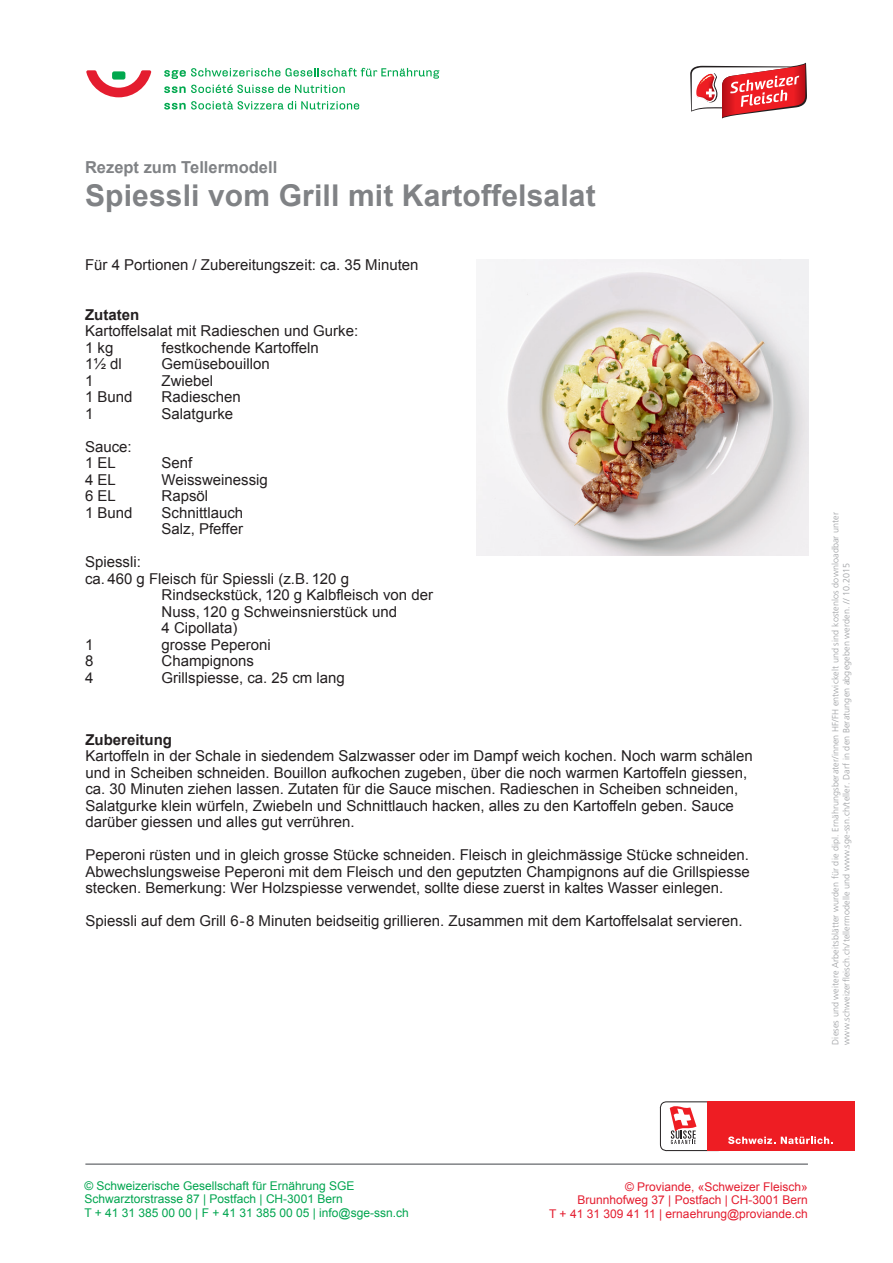
<style>
.page{position:relative;width:893px;height:1263px;background:#fff}
.page>*{position:absolute;margin:0;border:0;box-sizing:border-box;transform-origin:0 0}
.t1{font:700 30px "Arial";letter-spacing:.005em;color:#808285}
.t2{font:700 16.5px "Arial";color:#808285}
.t3{font:15px/16.5px "Arial";color:#231f20}
.t4{font:700 15px "Arial";color:#231f20}
.t5{font:12px/13.5px "Arial";color:#00a54f}
.t6{font:12px/13.5px "Arial";color:#e41d2f;text-align:right}
.t7{font:300 9px/10.8px "Frutiger";letter-spacing:.01em;color:#9d9fa2}
</style>
<div class="page">
<hr style="left:85px;top:1163px;width:723px;height:2px;background:#808285">
<img style="left:476px;top:259px;width:332px;height:296px">
<svg style="left:690px;top:63px;width:117px;height:55px"></svg>
<svg style="left:86px;top:70px;width:65px;height:27px"></svg>
<svg style="left:164px;top:68px;width:275px;height:25px"></svg>
<svg style="left:164px;top:101px;width:195px;height:9px"></svg>
<div style="left:707px;top:1101px;width:148px;height:50px;background:#ee1d23"></div>
<svg style="left:781px;top:1137px;width:52px;height:7px"></svg>
<svg style="left:660px;top:1101px;width:115px;height:50px"></svg>
<p class="t2" style="left:85px;top:158px;width:194px">Rezept zum Tellermodell</p>
<h1 class="t1" style="left:85px;top:178px;width:512px">Spiessli vom Grill mit Kartoffelsalat</h1>
<p class="t3" style="left:85px;top:257px;width:335px">Für 4 Portionen / Zubereitungszeit: ca. 35 Minuten</p>
<p class="t4" style="left:85px;top:306px;width:56px">Zutaten</p>
<p class="t3" style="left:85px;top:323px;width:275px">Kartoffelsalat mit Radieschen und Gurke:<br>1 kg</p>
<p class="t3" style="left:162px;top:339px;width:159px">festkochende Kartoffeln</p>
<p class="t3" style="left:85px;top:356px;width:38px">1½ dl</p>
<p class="t3" style="left:162px;top:356px;width:110px">Gemüsebouillon</p>
<p class="t3" style="left:85px;top:372px;width:10px">1</p>
<p class="t3" style="left:162px;top:372px;width:53px">Zwiebel</p>
<p class="t3" style="left:85px;top:389px;width:49px">1 Bund</p>
<p class="t3" style="left:162px;top:389px;width:81px">Radieschen</p>
<p class="t3" style="left:85px;top:405px;width:10px">1</p>
<p class="t3" style="left:162px;top:405px;width:73px">Salatgurke</p>
<p class="t3" style="left:85px;top:438px;width:48px">Sauce:<br>1 EL</p>
<p class="t3" style="left:162px;top:455px;width:32px">Senf</p>
<p class="t3" style="left:85px;top:471px;width:32px">4 EL</p>
<p class="t3" style="left:162px;top:471px;width:108px">Weissweinessig</p>
<p class="t3" style="left:85px;top:488px;width:32px">6 EL</p>
<p class="t3" style="left:162px;top:488px;width:48px">Rapsöl</p>
<p class="t3" style="left:85px;top:504px;width:49px">1 Bund</p>
<p class="t3" style="left:162px;top:504px;width:83px">Schnittlauch<br>Salz, Pfeffer</p>
<p class="t3" style="left:85px;top:554px;width:57px">Spiessli:</p>
<p class="t3" style="left:85px;top:570px;width:266px">ca. 460 g Fleisch für Spiessli (z.B. 120 g</p>
<p class="t3" style="left:162px;top:587px;width:273px">Rindseckstück, 120 g Kalbfleisch von der</p>
<p class="t3" style="left:162px;top:603px;width:237px">Nuss, 120 g Schweinsnierstück und</p>
<p class="t3" style="left:162px;top:620px;width:77px">4 Cipollata)</p>
<p class="t3" style="left:85px;top:636px;width:10px">1</p>
<p class="t3" style="left:162px;top:636px;width:111px">grosse Peperoni</p>
<p class="t3" style="left:85px;top:653px;width:10px">8</p>
<p class="t3" style="left:162px;top:653px;width:94px">Champignons</p>
<p class="t3" style="left:85px;top:669px;width:10px">4</p>
<p class="t3" style="left:162px;top:669px;width:185px">Grillspiesse, ca. 25 cm lang</p>
<p class="t4" style="left:85px;top:731px;width:88px">Zubereitung</p>
<p class="t3" style="left:85px;top:748px;width:669px">Kartoffeln in der Schale in siedendem Salzwasser oder im Dampf weich kochen. Noch warm schälen und in Scheiben schneiden. Bouillon aufkochen zugeben, über die noch warmen Kartoffeln giessen, ca. 30 Minuten ziehen lassen. Zutaten für die Sauce mischen. Radieschen in Scheiben schneiden, Salatgurke klein würfeln, Zwiebeln und Schnittlauch hacken, alles zu den Kartoffeln geben. Sauce darüber giessen und alles gut verrühren.</p>
<p class="t3" style="left:85px;top:847px;width:666px;text-align:justify">Peperoni rüsten und in gleich grosse Stücke schneiden. Fleisch in gleichmässige Stücke schneiden.<br>Abwechslungsweise Peperoni mit dem Fleisch und den geputzten Champignons auf die Grillspiesse stecken. Bemerkung: Wer Holzspiesse verwendet, sollte diese zuerst in kaltes Wasser einlegen.</p>
<p class="t3" style="left:85px;top:913px;width:659px">Spiessli auf dem Grill 6-8 Minuten beidseitig grillieren. Zusammen mit dem Kartoffelsalat servieren.</p>
<p class="t7" style="left:830px;top:1044px;width:534px;rotate:-90deg">Dieses und weitere Arbeitsblätter wurden für die dipl. Ernährungsberater/innen HF/FH entwickelt und sind kostenlos downloadbar unter www.schweizerfleisch.ch/tellermodelle und www.sge-ssn.ch/teller. Darf in den Beratungen abgegeben werden. // 10.2015</p>
<p class="t5" style="left:84px;top:1178px;width:326px">© Schweizerische Gesellschaft für Ernährung SGE<br>Schwarztorstrasse 87 | Postfach | CH-3001 Bern<br>T + 41 31 385 00 00 | F + 41 31 385 00 05 | info@sge-ssn.ch</p>
<p class="t6" style="left:549px;top:1179px;width:260px">© Proviande, «Schweizer Fleisch»<br>Brunnhofweg 37 | Postfach | CH-3001 Bern<br>T + 41 31 309 41 11 | ernaehrung@proviande.ch</p>
</div>
